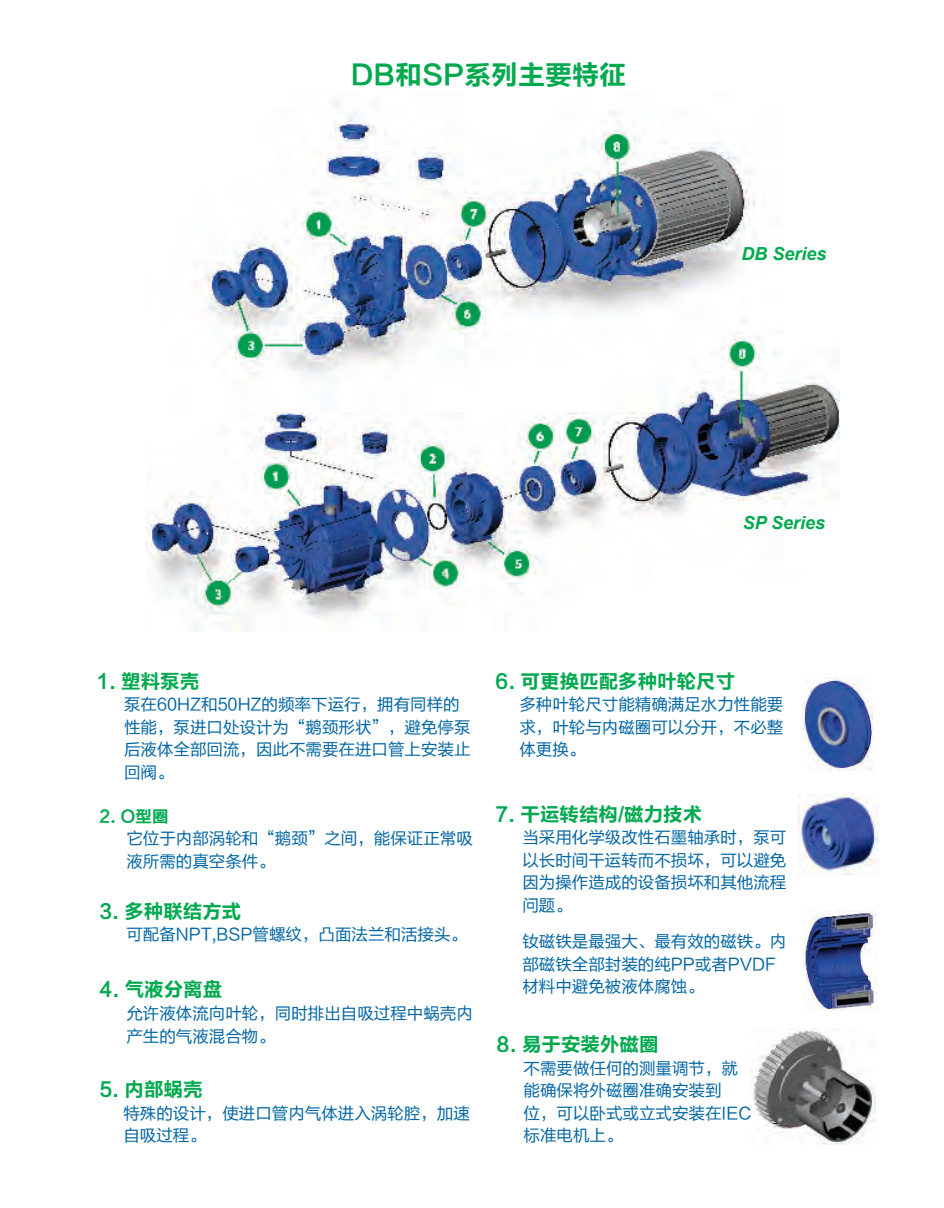
<style>
.page{position:relative;width:944px;height:1208px;background:#fff}
.page>*{position:absolute;margin:0;border:0;box-sizing:border-box;transform-origin:0 0}
.t1{font:27px "FZLTCHJW GB1 0";color:#00a94e}
.t2{font:19.5px "FZLTCHJW GB1 0";color:#00a94e}
.t3{font:italic 700 18px "Arial";color:#00a94e}
.t4{font:16.5px/22.5px "FZLTHK GBK1 0";color:#0065a4}
.t5{font:16.5px "FZLTCHJW GB1 0";color:#00a94e}
</style>
<div class="page">
<img style="left:146px;top:102px;width:694px;height:529px">
<img style="left:804px;top:910px;width:73px;height:100px">
<img style="left:802px;top:677px;width:70px;height:93px">
<img style="left:799px;top:794px;width:79px;height:80px">
<img style="left:752px;top:1028px;width:124px;height:116px">
<h1 class="t1" style="left:351px;top:60px;width:277px">DB和SP系列主要特征</h1>
<p class="t3" style="left:741px;top:242px;width:87px">DB Series</p>
<p class="t3" style="left:743px;top:511px;width:84px">SP Series</p>
<p class="t2" style="left:97px;top:670px;width:104px">1. 塑料泵壳</p>
<p class="t4" style="left:124px;top:693px;width:348px">泵在60HZ和50HZ的频率下运行，拥有同样的性能，泵进口处设计为“鹅颈形状”，避免停泵后液体全部回流，因此不需要在进口管上安装止回阀。</p>
<p class="t5" style="left:99px;top:807px;width:71px">2. O型圈</p>
<p class="t4" style="left:126px;top:828px;width:348px">它位于内部涡轮和“鹅颈”之间，能保证正常吸液所需的真空条件。</p>
<p class="t2" style="left:99px;top:900px;width:144px">3. 多种联结方式</p>
<p class="t4" style="left:126px;top:924px;width:342px">可配备NPT,BSP管螺纹，凸面法兰和活接头。</p>
<p class="t2" style="left:99px;top:979px;width:124px">4. 气液分离盘</p>
<p class="t4" style="left:126px;top:1002px;width:348px">允许液体流向叶轮，同时排出自吸过程中蜗壳内产生的气液混合物。</p>
<p class="t2" style="left:99px;top:1079px;width:105px">5. 内部蜗壳</p>
<p class="t4" style="left:123px;top:1102px;width:348px">特殊的设计，使进口管内气体进入涡轮腔，加速自吸过程。</p>
<p class="t2" style="left:495px;top:670px;width:241px">6. 可更换匹配多种叶轮尺寸</p>
<p class="t4" style="left:519px;top:693px;width:265px;text-align:justify">多种叶轮尺寸能精确满足水力性能要求，叶轮与内磁圈可以分开，不必整体更换。</p>
<p class="t2" style="left:495px;top:803px;width:208px">7. 干运转结构/磁力技术</p>
<p class="t4" style="left:522px;top:827px;width:265px;text-align:justify">当采用化学级改性石墨轴承时，泵可以长时间干运转而不损坏，可以避免因为操作造成的设备损坏和其他流程问题。</p>
<p class="t4" style="left:522px;top:930px;width:265px">钕磁铁是最强大、最有效的磁铁。内部磁铁全部封装的纯PP或者PVDF材料中避免被液体腐蚀。</p>
<p class="t2" style="left:497px;top:1033px;width:163px">8. 易于安装外磁圈</p>
<p class="t4" style="left:524px;top:1057px;width:229px">不需要做任何的测量调节，就能确保将外磁圈准确安装到<br>位，可以卧式或立式安装在IEC标准电机上。</p>
</div>
